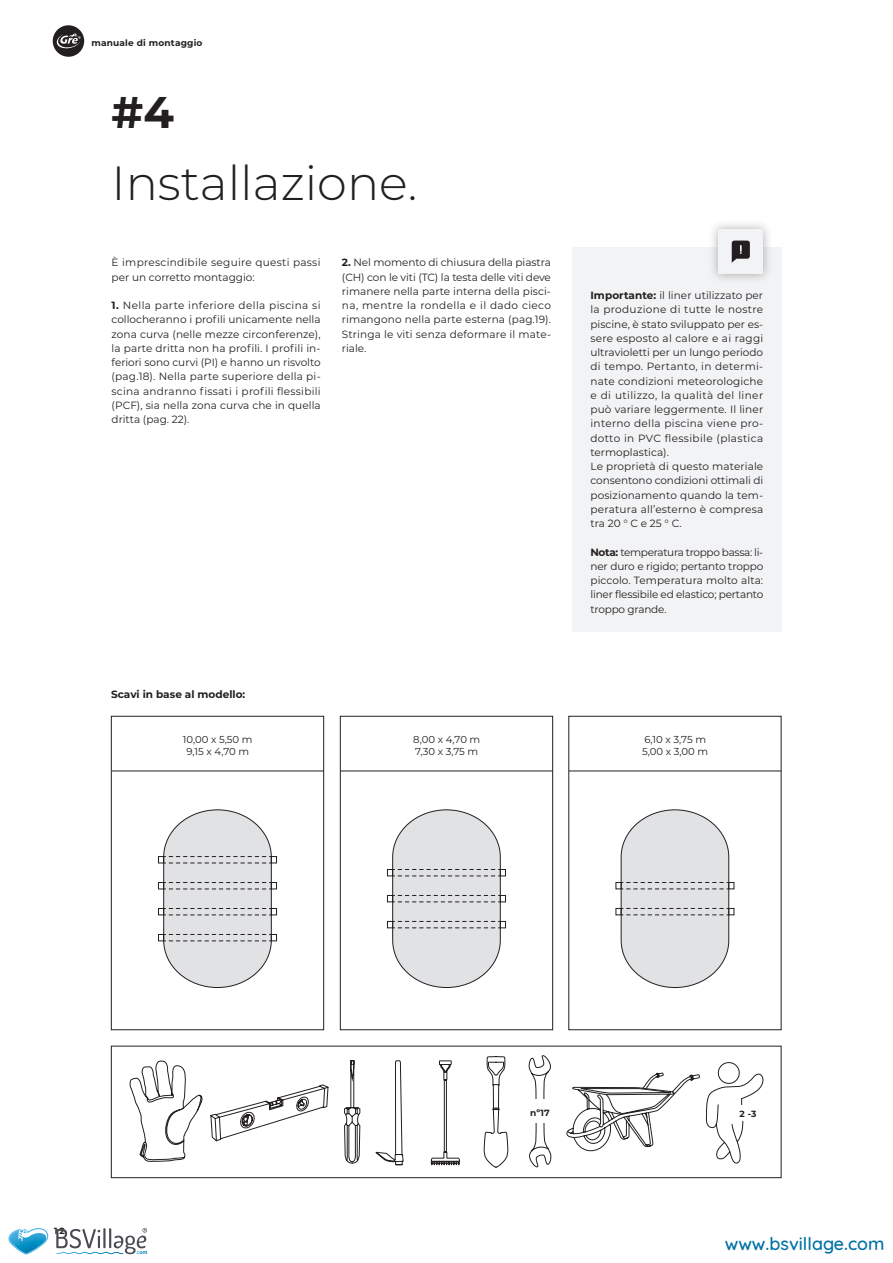
<style>
.page{position:relative;width:893px;height:1263px;background:#fff}
.page>*{position:absolute;margin:0;border:0;box-sizing:border-box;transform-origin:0 0}
.t1{font:300 47.85px "Montserrat";color:#231f20}
.t2{font:700 44.25px "Montserrat";color:#231f20}
.t3{font:500 17.85px "Quicksand";color:#0071a4}
.t4{font:10.5px/14.2px "Montserrat";letter-spacing:.01em;color:#231f20;text-align:justify}
.t5{font:700 10.5px "Montserrat";color:#231f20}
.t6{font:10.05px/12px "Montserrat";color:#231f20}
.t7{font:700 9px "Montserrat";letter-spacing:.02em;color:#231f20}
.s1{font-weight:700}
</style>
<div class="page">
<svg style="left:53px;top:25px;width:31px;height:32px"></svg>
<svg style="left:344px;top:1060px;width:16px;height:103px"></svg>
<svg style="left:129px;top:1060px;width:74px;height:102px"></svg>
<div style="left:111px;top:1046px;width:670px;height:132px;border:1px solid #231f20"></div>
<svg style="left:158px;top:810px;width:119px;height:178px"></svg>
<div style="left:111px;top:716px;width:213px;height:314px;border:1px solid #231f20"></div>
<svg style="left:706px;top:1062px;width:57px;height:102px"></svg>
<div style="left:739px;top:1105px;width:21px;height:15px;background:#fff"></div>
<div style="left:572px;top:247px;width:209px;height:384px;background:#f2f3f4"></div>
<div style="left:709px;top:220px;width:64px;height:64px;background:#231f20;opacity:.35"></div>
<div style="left:718px;top:229px;width:45px;height:45px;background:#f2f3f4"></div>
<svg style="left:732px;top:241px;width:18px;height:22px"></svg>
<svg style="left:210px;top:1084px;width:119px;height:95px"></svg>
<svg style="left:375px;top:1030px;width:85px;height:136px"></svg>
<svg style="left:484px;top:1056px;width:24px;height:112px"></svg>
<svg style="left:566px;top:1030px;width:134px;height:122px"></svg>
<svg style="left:529px;top:1055px;width:22px;height:112px"></svg>
<div style="left:530px;top:1099px;width:20px;height:24px;background:#fff"></div>
<hr style="left:112px;top:771px;width:212px;height:1px;background:#231f20">
<svg style="left:387px;top:810px;width:119px;height:178px"></svg>
<div style="left:340px;top:716px;width:213px;height:314px;border:1px solid #231f20"></div>
<hr style="left:341px;top:771px;width:212px;height:1px;background:#231f20">
<svg style="left:615px;top:810px;width:119px;height:178px"></svg>
<div style="left:568px;top:716px;width:213px;height:314px;border:1px solid #231f20"></div>
<hr style="left:569px;top:771px;width:212px;height:1px;background:#231f20">
<svg style="left:9px;top:1228px;width:40px;height:26px"></svg>
<svg style="left:56px;top:1228px;width:91px;height:26px"></svg>
<p class="t7" style="left:91px;top:37px;width:113px">manuale di montaggio</p>
<h2 class="t2" style="left:112px;top:80px;width:64px">#4</h2>
<h1 class="t1" style="left:112px;top:150px;width:307px">Installazione.</h1>
<p class="t4" style="left:112px;top:255px;width:210px">È imprescindibile seguire questi passi per un corretto montaggio:</p>
<p class="t4" style="left:112px;top:298px;width:211px"><span class="s1">1.</span> Nella parte inferiore della piscina si collocheranno i profili unicamente nella zona curva (nelle mezze circonferenze), la parte dritta non ha profili. I profili in&shy;feriori sono curvi (PI) e hanno un risvolto (pag.18). Nella parte superiore della pi&shy;scina andranno fissati i profili flessibili (PCF), sia nella zona curva che in quella dritta (pag. 22).</p>
<p class="t4" style="left:342px;top:255px;width:211px"><span class="s1">2.</span> Nel momento di chiusura della piastra (CH) con le viti (TC) la testa delle viti deve rimanere nella parte interna della pisci&shy;na, mentre la rondella e il dado cieco rimangono nella parte esterna (pag.19).<br>Stringa le viti senza deformare il mate&shy;riale.</p>
<p class="t5" style="left:111px;top:686px;width:136px">Scavi in base al modello:</p>
<p class="t4" style="left:590px;top:288px;width:174px;text-align:left"><span class="s1">Importante:</span> il liner utilizzato per la produzione di tutte le nostre piscine, è stato sviluppato per es&shy;sere esposto al calore e ai raggi ultravioletti per un lungo periodo di tempo. Pertanto, in determi&shy;nate condizioni meteorologiche e di utilizzo, la qualità del liner può variare leggermente. Il liner interno della piscina viene pro&shy;dotto in PVC flessibile (plastica termoplastica).<br>Le proprietà di questo materiale consentono condizioni ottimali di posizionamento quando la tem&shy;peratura all’esterno è compresa tra 20 ° C e 25 ° C.</p>
<p class="t4" style="left:590px;top:544px;width:174px"><span class="s1">Nota:</span> temperatura troppo bassa: li&shy;ner duro e rigido; pertanto troppo piccolo. Temperatura molto alta: liner flessibile ed elastico; pertanto troppo grande.</p>
<p class="t6" style="left:183px;top:732px;width:71px;text-align:center">10,00 x 5,50 m<br>9,15 x 4,70 m</p>
<p class="t6" style="left:413px;top:732px;width:69px">8,00 x 4,70 m<br>7,30 x 3,75 m</p>
<p class="t6" style="left:642px;top:732px;width:68px">6,10 x 3,75 m<br>5,00 x 3,00 m</p>
<p class="t7" style="left:54px;top:1224px;width:12px">12</p>
<p class="t7" style="left:530px;top:1106px;width:21px">nº17</p>
<p class="t7" style="left:739px;top:1107px;width:19px">2 -3</p>
<h3 class="t3" style="left:725px;top:1229px;width:161px">www.bsvillage.com</h3>
</div>
